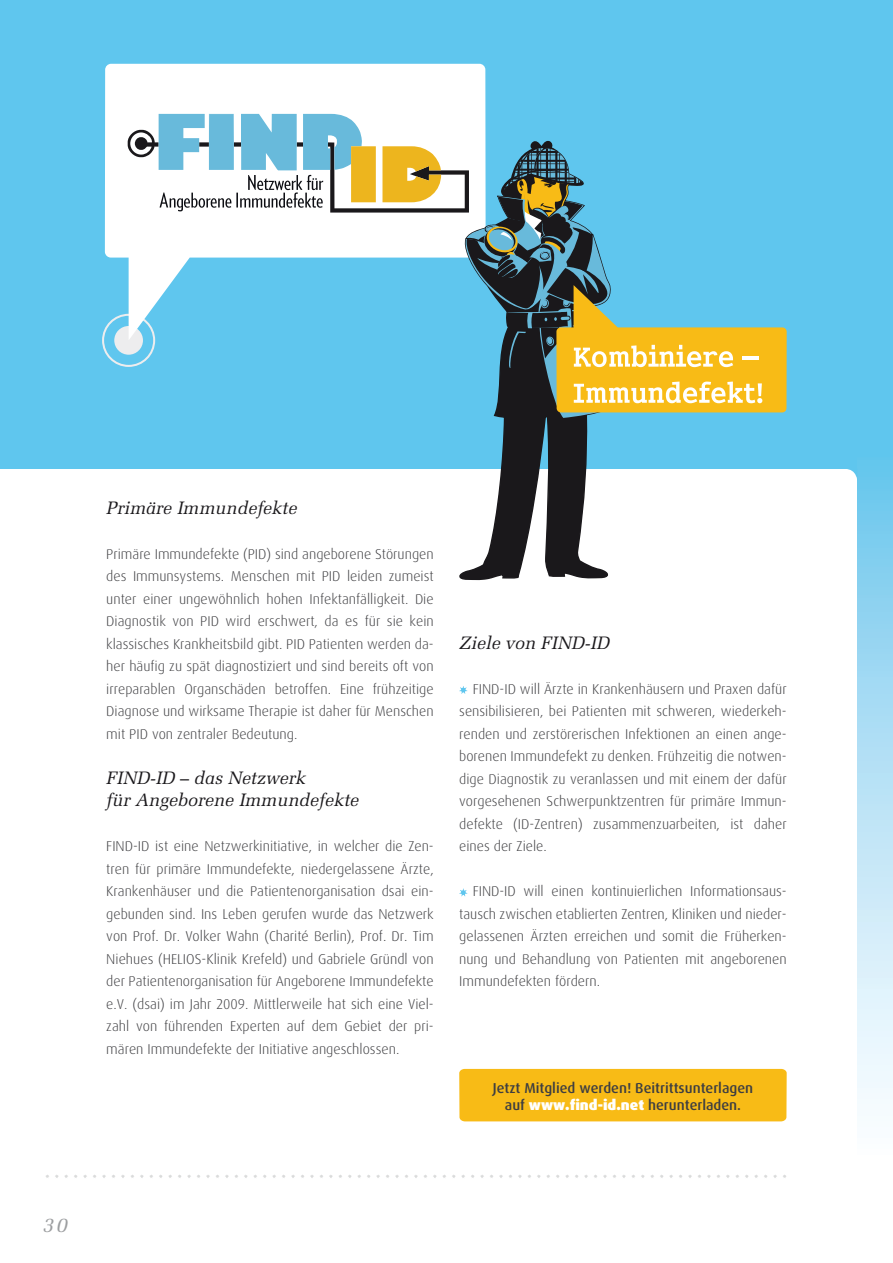
<style>
.page{position:relative;width:893px;height:1263px;background:#fff}
.page>*{position:absolute;margin:0;border:0;box-sizing:border-box;transform-origin:0 0}
.t1{font:italic 21px "Melior";color:#9c9ea0}
.t2{font:italic 18px/22.5px "Melior";color:#1a181b}
.t3{font:500 14.4px/17.2px "Dax Pro";color:#3e3e41;text-align:center}
.t4{font:300 14.25px/22.5px "Dax Pro";color:#3e3e41;text-align:justify}
.s1{font-weight:900;color:#fff}
</style>
<div class="page">
<div style="left:0;top:0;width:893px;height:469px;background:#5fc6ee"></div>
<div style="left:857px;top:457px;width:36px;height:717px;background:linear-gradient(to bottom,#6dc6ec,#fff)"></div>
<svg style="left:459px;top:686px;width:8px;height:8px"></svg>
<svg style="left:459px;top:888px;width:8px;height:8px"></svg>
<svg style="left:244px;top:1175px;width:13px;height:3px"></svg>
<svg style="left:537px;top:1175px;width:13px;height:3px"></svg>
<svg style="left:556px;top:1175px;width:79px;height:3px"></svg>
<svg style="left:263px;top:1175px;width:79px;height:3px"></svg>
<svg style="left:641px;top:1175px;width:13px;height:3px"></svg>
<svg style="left:348px;top:1175px;width:13px;height:3px"></svg>
<svg style="left:55px;top:1175px;width:13px;height:3px"></svg>
<svg style="left:433px;top:1175px;width:13px;height:3px"></svg>
<svg style="left:660px;top:1175px;width:60px;height:3px"></svg>
<svg style="left:159px;top:1175px;width:13px;height:3px"></svg>
<svg style="left:745px;top:1175px;width:41px;height:3px"></svg>
<svg style="left:74px;top:1175px;width:79px;height:3px"></svg>
<svg style="left:726px;top:1175px;width:13px;height:3px"></svg>
<svg style="left:367px;top:1175px;width:60px;height:3px"></svg>
<svg style="left:178px;top:1175px;width:60px;height:3px"></svg>
<svg style="left:452px;top:1175px;width:79px;height:3px"></svg>
<div style="left:105px;top:64px;width:381px;height:50px;background:#fff"></div>
<svg style="left:102px;top:114px;width:685px;height:466px"></svg>
<div style="left:459px;top:1069px;width:328px;height:52px;background:#f8bb16"></div>
<svg style="left:847px;top:469px;width:10px;height:10px"></svg>
<p class="t2" style="left:106px;top:496px;width:192px">Primäre Immundefekte</p>
<p class="t4" style="left:106px;top:543px;width:329px">Primäre Immundefekte (PID) sind angeborene Störungen des Immunsystems. Menschen mit PID leiden zumeist unter einer ungewöhnlich hohen Infektanfälligkeit. Die Diagnostik von PID wird erschwert, da es für sie kein klassisches Krankheitsbild gibt. PID Patienten werden da&shy;her häufig zu spät diagnostiziert und sind bereits oft von irreparablen Organschäden betroffen. Eine frühzeitige Diagnose und wirksame Therapie ist daher für Menschen mit PID von zentraler Bedeutung.</p>
<p class="t2" style="left:106px;top:766px;width:254px">FIND-ID – das Netzwerk<br>für Angeborene Immundefekte</p>
<p class="t4" style="left:106px;top:835px;width:329px">FIND-ID ist eine Netzwerkinitiative, in welcher die Zen&shy;tren für primäre Immundefekte, niedergelassene Ärzte, Krankenhäuser und die Patientenorganisation dsai ein&shy;gebunden sind. Ins Leben gerufen wurde das Netzwerk von Prof. Dr. Volker Wahn (Charité Berlin), Prof. Dr. Tim Niehues (HELIOS-Klinik Krefeld) und Gabriele Gründl von der Patientenorganisation für Angeborene Immundefekte e.V. (dsai) im Jahr 2009. Mittlerweile hat sich eine Viel&shy;zahl von führenden Experten auf dem Gebiet der pri&shy;mären Immundefekte der Initiative angeschlossen.</p>
<p class="t2" style="left:459px;top:631px;width:152px">Ziele von FIND-ID</p>
<p class="t4" style="left:459px;top:678px;width:329px;text-indent:13px">FIND-ID will Ärzte in Krankenhäusern und Praxen dafür sensibilisieren, bei Patienten mit schweren, wiederkeh&shy;renden und zerstörerischen Infektionen an einen ange&shy;borenen Immundefekt zu denken. Frühzeitig die notwen&shy;dige Diagnostik zu veranlassen und mit einem der dafür vorgesehenen Schwerpunktzentren für primäre Immun&shy;defekte (ID-Zentren) zusammenzuarbeiten, ist daher eines der Ziele.</p>
<p class="t4" style="left:459px;top:880px;width:329px;text-indent:13px">FIND-ID will einen kontinuierlichen Informationsaus&shy;tausch zwischen etablierten Zentren, Kliniken und nieder&shy;gelassenen Ärzten erreichen und somit die Früherken&shy;nung und Behandlung von Patienten mit angeborenen Immundefekten fördern.</p>
<p class="t3" style="left:493px;top:1079px;width:262px">Jetzt Mitglied werden! Beitrittsunterlagen auf <span class="s1">www.find-id.net</span> herunterladen.</p>
<h1 class="t1" style="left:43px;top:1213px;width:27px">30</h1>
</div>
